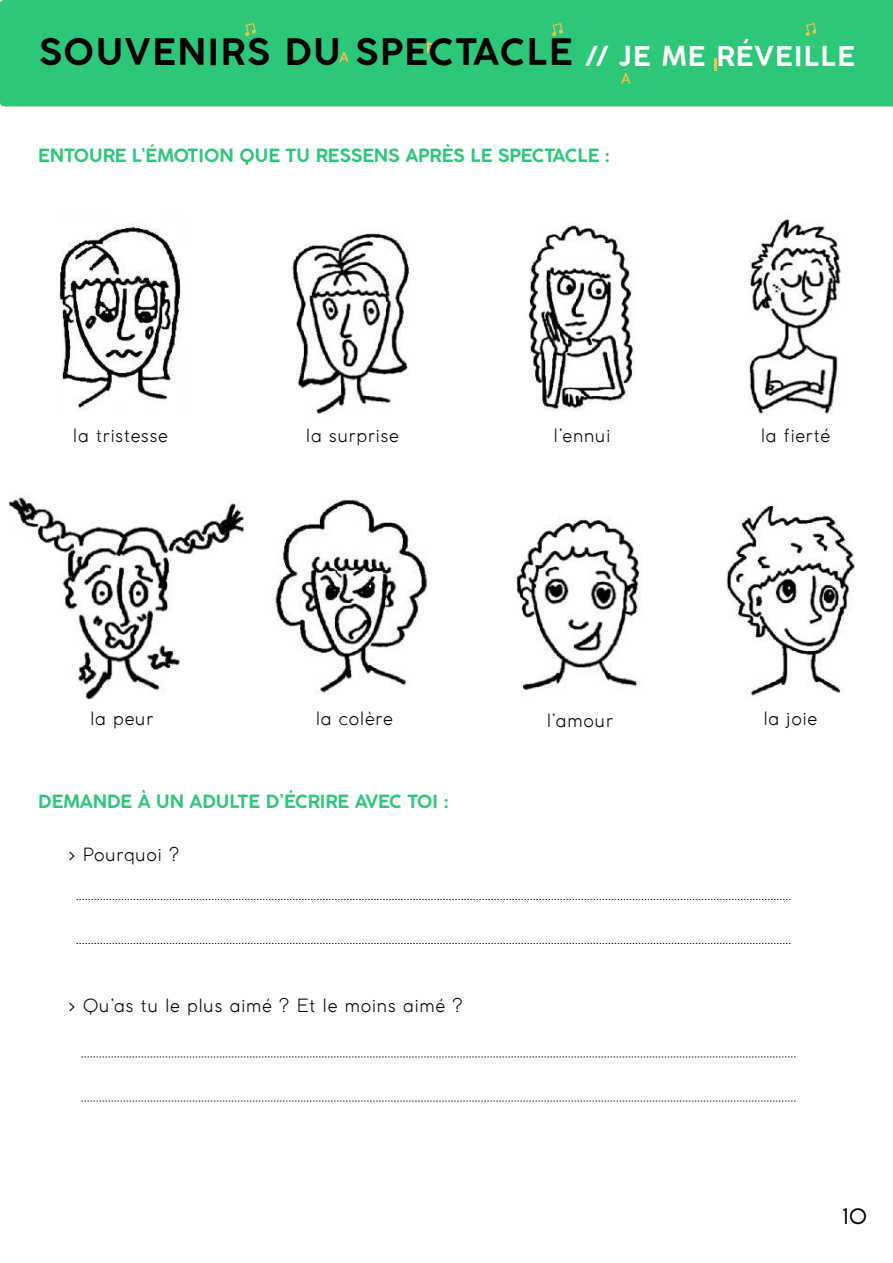
<style>
.page{position:relative;width:893px;height:1263px;background:#fff}
.page>*{position:absolute;margin:0;border:0;box-sizing:border-box;transform-origin:0 0}
.t1{font:700 36px "Coco Gothic";letter-spacing:.05em;color:#000}
.t2{font:21px "Coco Gothic";color:#000}
.t3{font:300 18px "Coco Gothic";letter-spacing:.05em;color:#000}
.t4{font:700 18px "Coco Gothic";color:#2dc779}
.s1{font-size:27px;color:#fff}
</style>
<div class="page">
<div style="left:0;top:0;width:893px;height:106px;background:#2dc779"></div>
<svg style="left:621px;top:74px;width:9px;height:9px"></svg>
<svg style="left:339px;top:52px;width:9px;height:10px"></svg>
<svg style="left:427px;top:43px;width:7px;height:10px"></svg>
<svg style="left:714px;top:59px;width:2px;height:12px"></svg>
<svg style="left:245px;top:23px;width:11px;height:13px"></svg>
<svg style="left:552px;top:23px;width:11px;height:13px"></svg>
<svg style="left:805px;top:23px;width:11px;height:13px"></svg>
<img style="left:59px;top:226px;width:122px;height:185px">
<img style="left:748px;top:218px;width:94px;height:197px">
<img style="left:292px;top:233px;width:117px;height:182px">
<img style="left:528px;top:222px;width:106px;height:189px">
<img style="left:9px;top:497px;width:238px;height:201px">
<img style="left:272px;top:499px;width:156px;height:195px">
<img style="left:515px;top:517px;width:127px;height:174px">
<img style="left:726px;top:505px;width:129px;height:191px">
<svg style="left:77px;top:899px;width:713px;height:1px"></svg>
<svg style="left:77px;top:943px;width:713px;height:1px"></svg>
<svg style="left:82px;top:1057px;width:713px;height:1px"></svg>
<svg style="left:82px;top:1101px;width:713px;height:1px"></svg>
<h1 class="t1" style="left:39px;top:33px;width:817px">SOUVENIRS DU SPECTACLE <span class="s1">// JE ME RÉVEILLE</span></h1>
<p class="t4" style="left:38px;top:146px;width:573px">ENTOURE L’ÉMOTION QUE TU RESSENS APRÈS LE SPECTACLE :</p>
<p class="t3" style="left:73px;top:426px;width:96px">la tristesse</p>
<p class="t3" style="left:306px;top:426px;width:94px">la surprise</p>
<p class="t3" style="left:554px;top:426px;width:58px">l’ennui</p>
<p class="t3" style="left:761px;top:426px;width:70px">la fierté</p>
<p class="t3" style="left:90px;top:709px;width:64px">la peur</p>
<p class="t3" style="left:316px;top:709px;width:78px">la colère</p>
<p class="t3" style="left:547px;top:711px;width:67px">l’amour</p>
<p class="t3" style="left:764px;top:709px;width:55px">la joie</p>
<p class="t4" style="left:38px;top:792px;width:412px">DEMANDE À UN ADULTE D’ÉCRIRE AVEC TOI :</p>
<p class="t3" style="left:68px;top:845px;width:113px">&gt; Pourquoi ?</p>
<p class="t3" style="left:68px;top:996px;width:396px">&gt; Qu’as tu le plus aimé ? Et le moins aimé ?</p>
<p class="t2" style="left:842px;top:1206px;width:27px">10</p>
</div>
